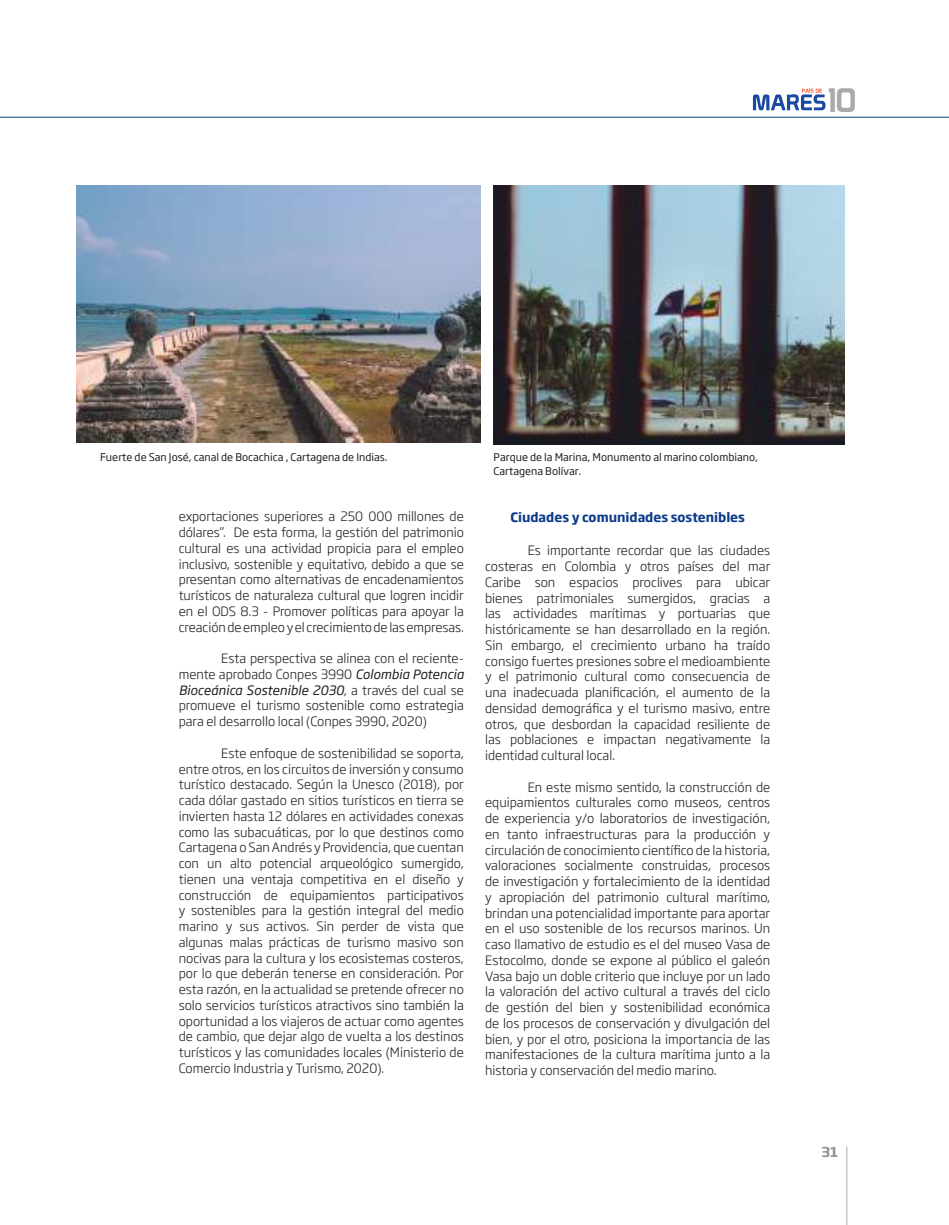
<style>
.page{position:relative;width:949px;height:1225px;background:#fff}
.page>*{position:absolute;margin:0;border:0;box-sizing:border-box;transform-origin:0 0}
.t1{font:33px "Prototype";color:#aaaaac}
.t2{font:700 13.5px "Soho Gothic Pro";color:#969698}
.t3{font:300 12.75px/15.8px "Soho Gothic Pro";color:#241f1f;text-align:justify}
.t4{font:700 12.75px "Soho Gothic Pro";color:#0c3b8a}
.t5{font:10.5px/13.5px "Soho Gothic Pro";color:#241f1f}
.s1{font-weight:400;font-style:italic}
</style>
<div class="page">
<hr style="left:846px;top:1146px;width:1px;height:79px;background:#aaaaac">
<svg style="left:752px;top:88px;width:73px;height:22px"></svg>
<hr style="left:0;top:117px;width:948px;height:1px;background:#0c3b8a">
<img style="left:77px;top:185px;width:403px;height:257px">
<img style="left:493px;top:185px;width:351px;height:259px">
<h1 class="t1" style="left:827px;top:81px;width:30px">10</h1>
<p class="t5" style="left:100px;top:450px;width:289px">Fuerte de San José, canal de Bocachica , Cartagena de Indias.</p>
<p class="t3" style="left:179px;top:508px;width:286px">exportaciones superiores a 250 000 millones de dólares”. De esta forma, la gestión del patrimonio cultural es una actividad propicia para el empleo inclusivo, sostenible y equitativo, debido a que se presentan como alternativas de encadenamientos turísticos de naturaleza cultural que logren incidir en el ODS 8.3 - Promover políticas para apoyar la creación de empleo y el crecimiento de las empresas.</p>
<p class="t3" style="left:179px;top:650px;width:286px;text-indent:43px">Esta perspectiva se alinea con el reciente&shy;mente aprobado Conpes 3990 <span class="s1">Colombia Potencia Bioceánica Sostenible 2030</span>, a través del cual se promueve el turismo sostenible como estrategia para el desarrollo local (Conpes 3990, 2020)</p>
<p class="t3" style="left:179px;top:744px;width:286px;text-indent:43px">Este enfoque de sostenibilidad se soporta, entre otros, en los circuitos de inversión y consumo turístico destacado. Según la Unesco (2018), por cada dólar gastado en sitios turísticos en tierra se invierten hasta 12 dólares en actividades conexas como las subacuáticas, por lo que destinos como Cartagena o San Andrés y Providencia, que cuentan con un alto potencial arqueológico sumergido, tienen una ventaja competitiva en el diseño y construcción de equipamientos participativos y sostenibles para la gestión integral del medio marino y sus activos. Sin perder de vista que algunas malas prácticas de turismo masivo son nocivas para la cultura y los ecosistemas costeros, por lo que deberán tenerse en consideración. Por esta razón, en la actualidad se pretende ofrecer no solo servicios turísticos atractivos sino también la oportunidad a los viajeros de actuar como agentes de cambio, que dejar algo de vuelta a los destinos turísticos y las comunidades locales (Ministerio de Comercio Industria y Turismo, 2020).</p>
<p class="t5" style="left:493px;top:450px;width:266px">Parque de la Marina, Monumento al marino colombiano,<br>Cartagena Bolívar.</p>
<p class="t4" style="left:510px;top:507px;width:236px">Ciudades y comunidades sostenibles</p>
<p class="t3" style="left:485px;top:542px;width:286px;text-indent:43px">Es importante recordar que las ciudades costeras en Colombia y otros países del mar Caribe son espacios proclives para ubicar bienes patrimoniales sumergidos, gracias a las actividades marítimas y portuarias que históricamente se han desarrollado en la región.<br>Sin embargo, el crecimiento urbano ha traído consigo fuertes presiones sobre el medioambiente y el patrimonio cultural como consecuencia de una inadecuada planificación, el aumento de la densidad demográfica y el turismo masivo, entre otros, que desbordan la capacidad resiliente de las poblaciones e impactan negativamente la identidad cultural local.</p>
<p class="t3" style="left:485px;top:778px;width:286px;text-indent:43px">En este mismo sentido, la construcción de equipamientos culturales como museos, centros de experiencia y/o laboratorios de investigación, en tanto infraestructuras para la producción y circulación de conocimiento científico de la historia, valoraciones socialmente construidas, procesos de investigación y fortalecimiento de la identidad y apropiación del patrimonio cultural marítimo, brindan una potencialidad importante para aportar en el uso sostenible de los recursos marinos. Un caso llamativo de estudio es el del museo Vasa de Estocolmo, donde se expone al público el galeón Vasa bajo un doble criterio que incluye por un lado la valoración del activo cultural a través del ciclo de gestión del bien y sostenibilidad económica de los procesos de conservación y divulgación del bien, y por el otro, posiciona la importancia de las manifestaciones de la cultura marítima junto a la historia y conservación del medio marino.</p>
<p class="t2" style="left:821px;top:1141px;width:18px">31</p>
</div>
